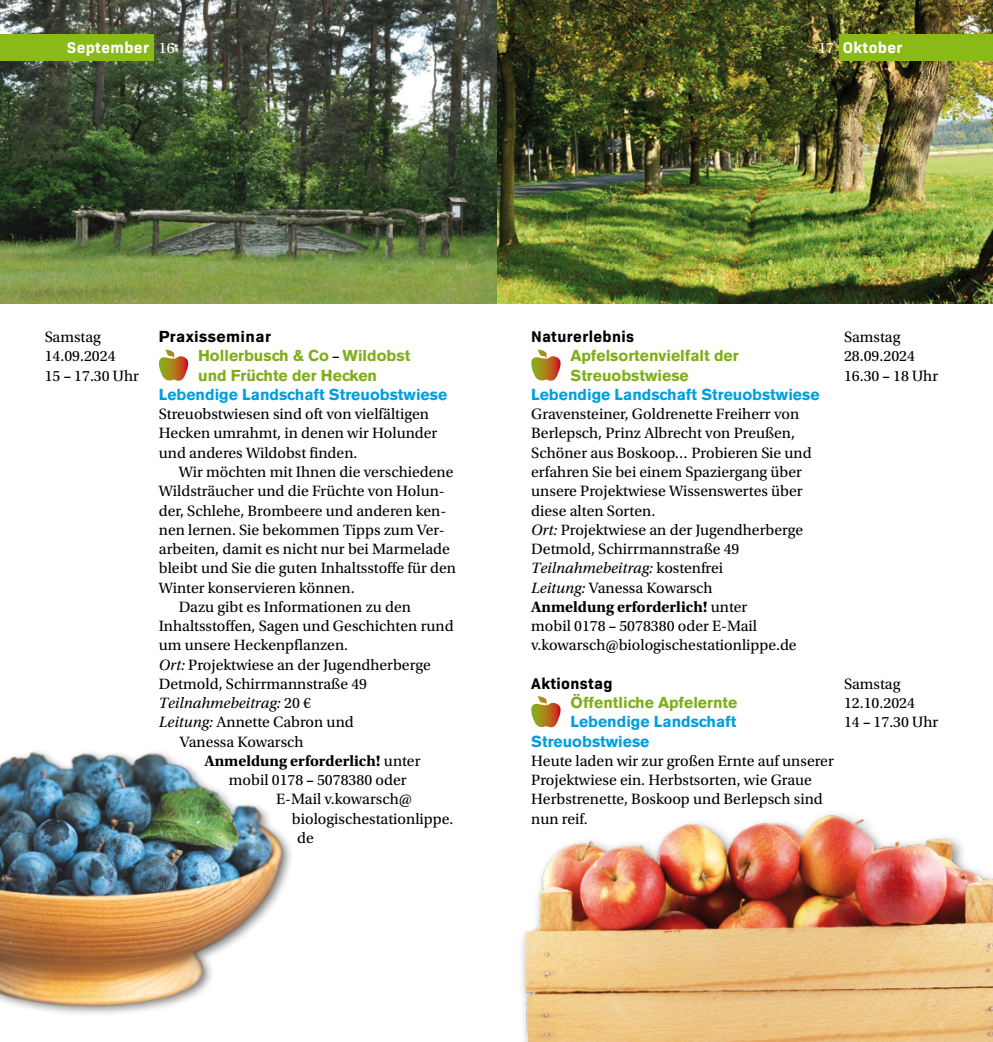
<style>
.page{position:relative;width:993px;height:1042px;background:#fff}
.page>*{position:absolute;margin:0;border:0;box-sizing:border-box;transform-origin:0 0}
.Lauftext{font:15.75px/19.2px "Utopia Std";color:#000}
.Lauftext_mE{font:15.75px/19.2px "Utopia Std";color:#000}
.Überschrift_2{font:700 15.75px/19.2px "Akzidenz Grotesk BE";color:#7fad17}
.Überschrift_2_blau{font:700 15.75px/19.2px "Akzidenz Grotesk BE";color:#009ede}
.Lauftext-2{font:italic 15.75px "Utopia Std";color:#000}
.Lauftext-3{font:700 15.75px "Utopia Std";color:#000}
.Überschrift_1{font:700 15.75px "Bio Sans";letter-spacing:.025em;color:#000}
.Überschrift_1-2{font:700 15.75px "Bio Sans";letter-spacing:.025em;color:#fff}
.Lauftext-4{font:700 15.75px "Akzidenz Grotesk BE";letter-spacing:.025em;color:#000}
.Paginierung{font:15.75px "Utopia Std";color:#fff}
.s1{font-weight:700}
.s2{font-family:"Utopia Std";color:#000}
.s3{font-style:italic}
.s4{font-style:normal}
.s5{font-weight:400}
</style>
<div class="page">
<img style="left:0;top:0;width:992px;height:304px">
<img style="left:0;top:751px;width:291px;height:263px">
<div style="left:0;top:34px;width:154px;height:26px;background:#89ba17"></div>
<div style="left:838px;top:34px;width:154px;height:26px;background:#89ba17"></div>
<svg style="left:531px;top:696px;width:29px;height:25px"></svg>
<svg style="left:531px;top:350px;width:29px;height:31px"></svg>
<svg style="left:158px;top:350px;width:30px;height:31px"></svg>
<img style="left:522px;top:721px;width:470px;height:321px">
<p class="Überschrift_1-2" style="left:67px;top:36px;width:83px">September</p>
<p class="Paginierung" style="left:159px;top:40px;width:17px">16</p>
<p class="Paginierung" style="left:818px;top:40px;width:17px">17</p>
<p class="Überschrift_1-2" style="left:842px;top:36px;width:61px">Oktober</p>
<p class="Lauftext" style="left:45px;top:328px;width:58px">Samstag</p>
<p class="Lauftext" style="left:45px;top:347px;width:72px">14.09.2024</p>
<p class="Lauftext" style="left:45px;top:366px;width:96px">15 <span class="s1">–</span> 17.30 Uhr</p>
<p class="Lauftext-4" style="left:159px;top:328px;width:114px">Praxisseminar</p>
<p class="Überschrift_2" style="left:198px;top:346px;width:213px">Hollerbusch &amp; Co <span class="s2">–</span> Wildobst und Früchte der Hecken</p>
<p class="Überschrift_2_blau" style="left:159px;top:385px;width:290px">Lebendige Landschaft Streuobstwiese</p>
<p class="Lauftext" style="left:159px;top:405px;width:280px">Streuobstwiesen sind oft von vielfältigen<br>Hecken umrahmt, in denen wir Holunder und anderes Wildobst finden.</p>
<p class="Lauftext_mE" style="left:159px;top:462px;width:298px;text-indent:20px">Wir möchten mit Ihnen die verschiedene Wildsträucher und die Früchte von Holun&shy;der, Schlehe, Brombeere und anderen ken&shy;nen lernen. Sie bekommen Tipps zum Ver&shy;arbeiten, damit es nicht nur bei Marmelade bleibt und Sie die guten Inhaltsstoffe für den Winter konservieren können.</p>
<p class="Lauftext_mE" style="left:159px;top:597px;width:296px;text-indent:20px">Dazu gibt es Informationen zu den<br>Inhaltsstoffen, Sagen und Geschichten rund um unsere Heckenpflanzen.</p>
<p class="Lauftext" style="left:159px;top:655px;width:273px"><span class="s3">Ort:</span> Projektwiese an der Jugendherberge<br>Detmold, Schirrmannstraße 49</p>
<p class="Lauftext-2" style="left:159px;top:694px;width:154px">Teilnahmebeitrag: <span class="s4">20 €</span></p>
<p class="Lauftext" style="left:180px;top:713px;width:175px;text-indent:-21px"><span class="s3">Leitung:</span> Annette Cabron und<br>Vanessa Kowarsch</p>
<p class="Lauftext-3" style="left:204px;top:751px;width:217px">Anmeldung erforderlich! <span class="s5">unter</span></p>
<p class="Lauftext" style="left:229px;top:770px;width:179px">mobil 0178 <span class="s1">–</span> 5078380 oder</p>
<p class="Lauftext" style="left:276px;top:790px;width:137px">E-Mail v.kowarsch@</p>
<p class="Lauftext" style="left:292px;top:809px;width:163px">biologischestationlippe.</p>
<p class="Lauftext" style="left:297px;top:828px;width:18px">de</p>
<p class="Überschrift_1" style="left:531px;top:325px;width:104px">Naturerlebnis</p>
<p class="Überschrift_2" style="left:570px;top:346px;width:169px">Apfelsortenvielfalt der<br>Streuobstwiese</p>
<p class="Überschrift_2_blau" style="left:531px;top:385px;width:290px">Lebendige Landschaft Streuobstwiese</p>
<p class="Lauftext" style="left:531px;top:405px;width:282px">Gravensteiner, Goldrenette Freiherr von Berlepsch, Prinz Albrecht von Preußen, Schöner aus Boskoop… Probieren Sie und erfahren Sie bei einem Spaziergang über unsere Projektwiese Wissenswertes über diese alten Sorten.</p>
<p class="Lauftext" style="left:531px;top:520px;width:273px"><span class="s3">Ort:</span> Projektwiese an der Jugendherberge<br>Detmold, Schirrmannstraße 49</p>
<p class="Lauftext-2" style="left:531px;top:559px;width:193px">Teilnahmebeitrag: <span class="s4">kostenfrei</span></p>
<p class="Lauftext" style="left:531px;top:578px;width:183px"><span class="s3">Leitung:</span> Vanessa Kowarsch</p>
<p class="Lauftext" style="left:531px;top:597px;width:267px"><span class="s1">Anmeldung erforderlich!</span> unter<br>mobil 0178 <span class="s1">–</span> 5078380 oder E-Mail v.kowarsch@biologischestationlippe.de</p>
<p class="Überschrift_1" style="left:531px;top:671px;width:83px">Aktionstag</p>
<p class="Überschrift_2" style="left:570px;top:693px;width:168px">Öffentliche Apfelernte</p>
<p class="Überschrift_2_blau" style="left:531px;top:712px;width:206px;text-indent:39px">Lebendige Landschaft<br>Streuobstwiese</p>
<p class="Lauftext" style="left:531px;top:751px;width:304px">Heute laden wir zur großen Ernte auf unserer Projektwiese ein. Herbstsorten, wie Graue Herbstrenette, Boskoop und Berlepsch sind nun reif.</p>
<p class="Lauftext" style="left:843px;top:328px;width:58px">Samstag</p>
<p class="Lauftext" style="left:843px;top:347px;width:72px">28.09.2024</p>
<p class="Lauftext" style="left:843px;top:366px;width:96px">16.30 <span class="s1">–</span> 18 Uhr</p>
<p class="Lauftext" style="left:843px;top:674px;width:58px">Samstag</p>
<p class="Lauftext" style="left:843px;top:693px;width:72px">12.10.2024</p>
<p class="Lauftext" style="left:843px;top:713px;width:96px">14 <span class="s1">–</span> 17.30 Uhr</p>
</div>
